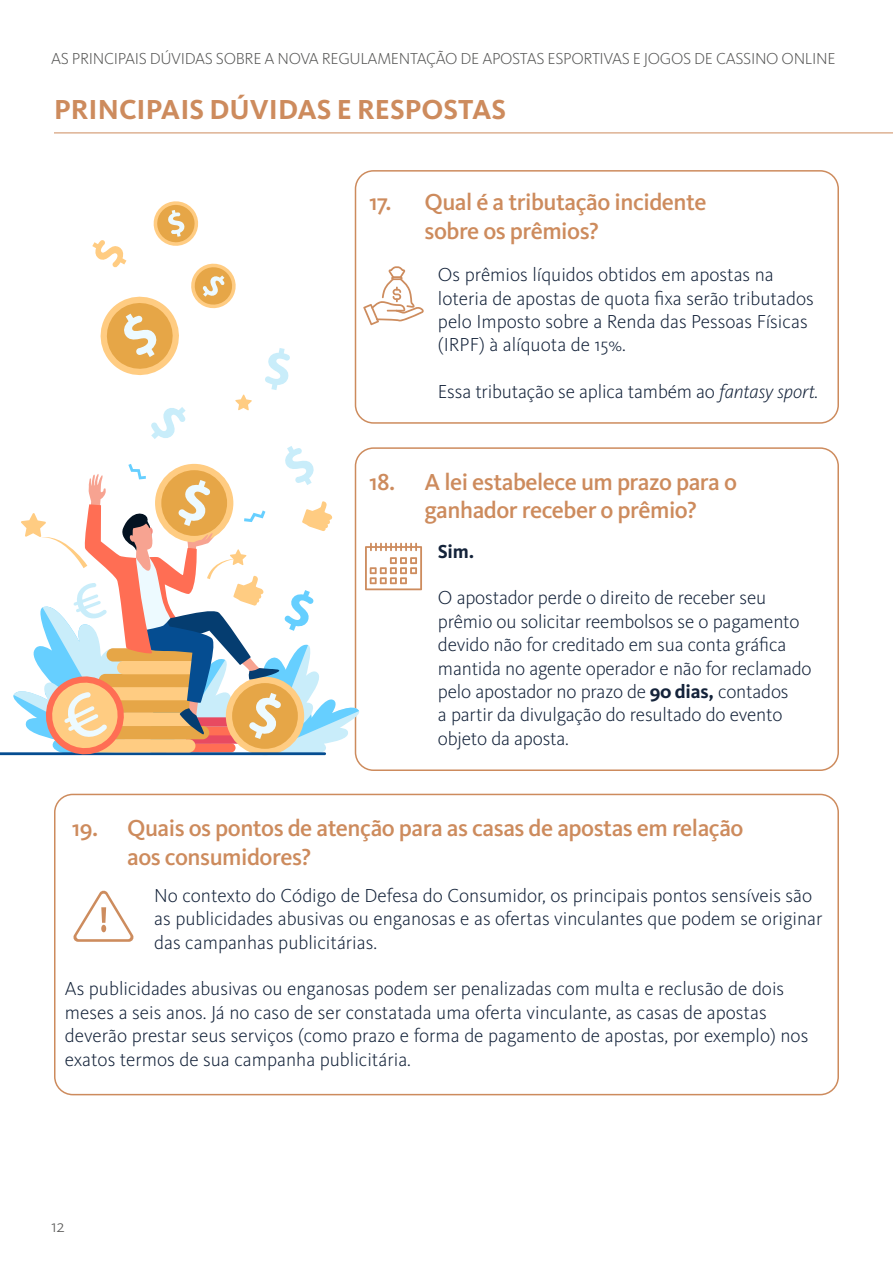
<style>
.page{position:relative;width:893px;height:1263px;background:#fff}
.page>*{position:absolute;margin:0;border:0;box-sizing:border-box;transform-origin:0 0}
.t1{font:700 28.5px "Kievit OT";color:#cd8b5d}
.t2{font:500 24px/28.8px "Kievit OT";letter-spacing:-.02em;color:#cd8b5d}
.t3{font:300 19.5px/23.4px "Kievit OT";color:#14233a}
.t4{font:700 19.5px "Kievit OT";color:#14233a}
.t5{font:300 18px "Kievit OT";color:#575756}
.t6{font:300 16.5px "Kievit OT";letter-spacing:-.02em;color:#575756}
.s1{font-style:italic}
.s2{font-weight:700}
</style>
<div class="page">
<div style="left:355px;top:170px;width:484px;height:254px;border:2px solid #cd8b5d;border-radius:18px"></div>
<div style="left:54px;top:794px;width:785px;height:301px;border:2px solid #cd8b5d;border-radius:18px"></div>
<div style="left:355px;top:447px;width:484px;height:324px;border:2px solid #cd8b5d;border-radius:18px"></div>
<hr style="left:54px;top:133px;width:839px;height:1px;background:#cd8b5d">
<svg style="left:73px;top:890px;width:61px;height:52px"></svg>
<svg style="left:151px;top:407px;width:35px;height:32px"></svg>
<svg style="left:265px;top:348px;width:25px;height:42px"></svg>
<svg style="left:235px;top:394px;width:17px;height:16px"></svg>
<svg style="left:92px;top:201px;width:144px;height:175px"></svg>
<svg style="left:0;top:446px;width:422px;height:313px"></svg>
<svg style="left:363px;top:266px;width:61px;height:59px"></svg>
<p class="t6" style="left:51px;top:49px;width:786px">AS PRINCIPAIS DÚVIDAS SOBRE A NOVA REGULAMENTAÇÃO DE APOSTAS ESPORTIVAS E JOGOS DE CASSINO ONLINE</p>
<h1 class="t1" style="left:54px;top:93px;width:454px">PRINCIPAIS DÚVIDAS E RESPOSTAS</h1>
<p class="t2" style="left:425px;top:188px;width:283px;text-indent:-55px">17. Qual é a tributação incidente sobre os prêmios?</p>
<p class="t3" style="left:438px;top:263px;width:377px">Os prêmios líquidos obtidos em apostas na loteria de apostas de quota fixa serão tributados pelo Imposto sobre a Renda das Pessoas Físicas (IRPF) à alíquota de 15%.</p>
<p class="t3" style="left:438px;top:380px;width:382px">Essa tributação se aplica também ao <span class="s1">fantasy sport.</span></p>
<p class="t2" style="left:425px;top:467px;width:314px;text-indent:-55px">18. A lei estabelece um prazo para o ganhador receber o prêmio?</p>
<p class="t4" style="left:438px;top:540px;width:38px">Sim.</p>
<p class="t3" style="left:438px;top:586px;width:375px">O apostador perde o direito de receber seu prêmio ou solicitar reembolsos se o pagamento devido não for creditado em sua conta gráfica mantida no agente operador e não for reclamado pelo apostador no prazo de <span class="s2">90 dias,</span> contados<br>a partir da divulgação do resultado do evento objeto da aposta.</p>
<p class="t2" style="left:127px;top:814px;width:618px;text-indent:-55px">19. Quais os pontos de atenção para as casas de apostas em relação aos consumidores?</p>
<p class="t3" style="left:154px;top:884px;width:670px">No contexto do Código de Defesa do Consumidor, os principais pontos sensíveis são as publicidades abusivas ou enganosas e as ofertas vinculantes que podem se originar das campanhas publicitárias.</p>
<p class="t3" style="left:65px;top:977px;width:745px">As publicidades abusivas ou enganosas podem ser penalizadas com multa e reclusão de dois meses a seis anos. Já no caso de ser constatada uma oferta vinculante, as casas de apostas deverão prestar seus serviços (como prazo e forma de pagamento de apostas, por exemplo) nos exatos termos de sua campanha publicitária.</p>
<p class="t5" style="left:51px;top:1216px;width:15px">12</p>
</div>
